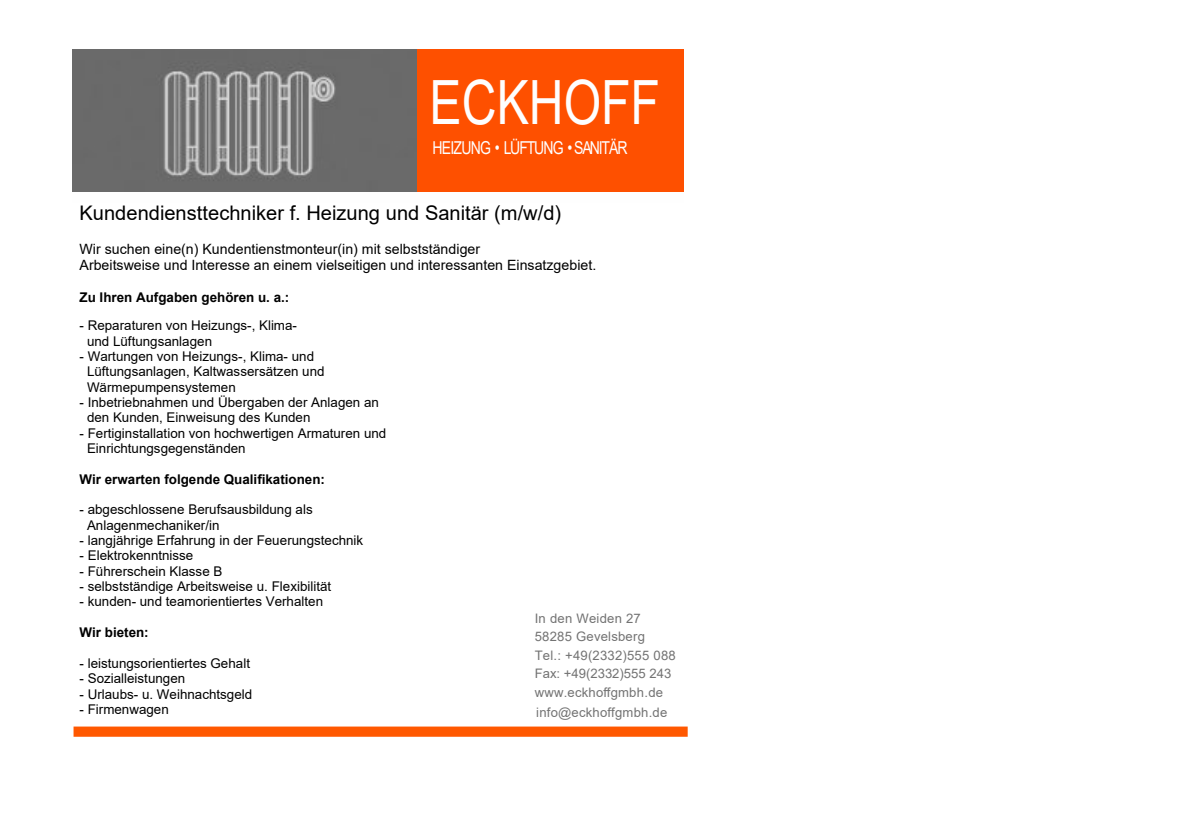
<style>
.page{position:relative;width:1191px;height:840px;background:#fff}
.page>*{position:absolute;margin:0;border:0;box-sizing:border-box;transform-origin:0 0}
.t1{font:61px "Arial";color:#fefefe;scale:.79 1}
.t2{font:20px "Arial";color:#000}
.t3{font:17.8px "Arial";letter-spacing:-.065em;color:#fefefe;scale:.79 1}
.t4{font:14.2px/16.2px "Arial";color:#000}
.t5{font:13.4px/15.4px "Arial";color:#000}
.t6{font:700 13.4px "Arial";color:#000}
.t7{font:13.2px/18.6px "Arial";letter-spacing:.015em;color:#737373}
</style>
<div class="page">
<img style="left:72px;top:50px;width:345px;height:142px">
<div style="left:417px;top:50px;width:267px;height:145px;background:#fe5000"></div>
<div style="left:72px;top:192px;width:612px;height:11px;background:#fefefe"></div>
<div style="left:74px;top:727px;width:614px;height:10px;background:#ff5800;border:2px solid #ff5800"></div>
<h1 class="t1" style="left:430px;top:80px;width:293px">ECKHOFF</h1>
<h3 class="t3" style="left:432px;top:141px;width:249px">HEIZUNG • LÜFTUNG • SANITÄR</h3>
<h2 class="t2" style="left:80px;top:205px;width:483px">Kundendiensttechniker f. Heizung und Sanitär (m/w/d)</h2>
<p class="t4" style="left:80px;top:242px;width:518px">Wir suchen eine(n) Kundentienstmonteur(in) mit selbstständiger<br>Arbeitsweise und Interesse an einem vielseitigen und interessanten Einsatzgebiet.</p>
<p class="t6" style="left:80px;top:292px;width:211px">Zu Ihren Aufgaben gehören u. a.:</p>
<p class="t5" style="left:87px;top:319px;width:212px;text-indent:-7px">- Reparaturen von Heizungs-, Klima&shy;und Lüftungsanlagen</p>
<p class="t5" style="left:87px;top:350px;width:239px;text-indent:-7px">- Wartungen von Heizungs-, Klima- und<br>Lüftungsanlagen, Kaltwassersätzen und<br>Wärmepumpensystemen</p>
<p class="t5" style="left:87px;top:396px;width:293px;text-indent:-7px">- Inbetriebnahmen und Übergaben der Anlagen an den Kunden, Einweisung des Kunden</p>
<p class="t5" style="left:87px;top:426px;width:301px;text-indent:-7px">- Fertiginstallation von hochwertigen Armaturen und<br>Einrichtungsgegenständen</p>
<p class="t6" style="left:80px;top:474px;width:247px">Wir erwarten folgende Qualifikationen:</p>
<p class="t5" style="left:87px;top:503px;width:227px;text-indent:-7px">- abgeschlossene Berufsausbildung als<br>Anlagenmechaniker/in</p>
<p class="t5" style="left:80px;top:534px;width:285px">- langjährige Erfahrung in der Feuerungstechnik</p>
<p class="t5" style="left:80px;top:549px;width:115px">- Elektrokenntnisse</p>
<p class="t5" style="left:80px;top:565px;width:144px">- Führerschein Klasse B</p>
<p class="t5" style="left:80px;top:580px;width:253px">- selbstständige Arbeitsweise u. Flexibilität</p>
<p class="t5" style="left:80px;top:595px;width:245px">- kunden- und teamorientiertes Verhalten</p>
<p class="t6" style="left:80px;top:627px;width:71px">Wir bieten:</p>
<p class="t5" style="left:80px;top:657px;width:172px">- leistungsorientiertes Gehalt</p>
<p class="t5" style="left:80px;top:672px;width:107px">- Sozialleistungen</p>
<p class="t5" style="left:80px;top:687px;width:174px">- Urlaubs- u. Weihnachtsgeld</p>
<p class="t5" style="left:80px;top:703px;width:91px">- Firmenwagen</p>
<p class="t7" style="left:535px;top:610px;width:143px">In den Weiden 27<br>58285 Gevelsberg<br>Tel.: +49(2332)555 088<br>Fax: +49(2332)555 243 www.eckhoffgmbh.de</p>
<p class="t7" style="left:536px;top:704px;width:133px">info@eckhoffgmbh.de</p>
</div>
